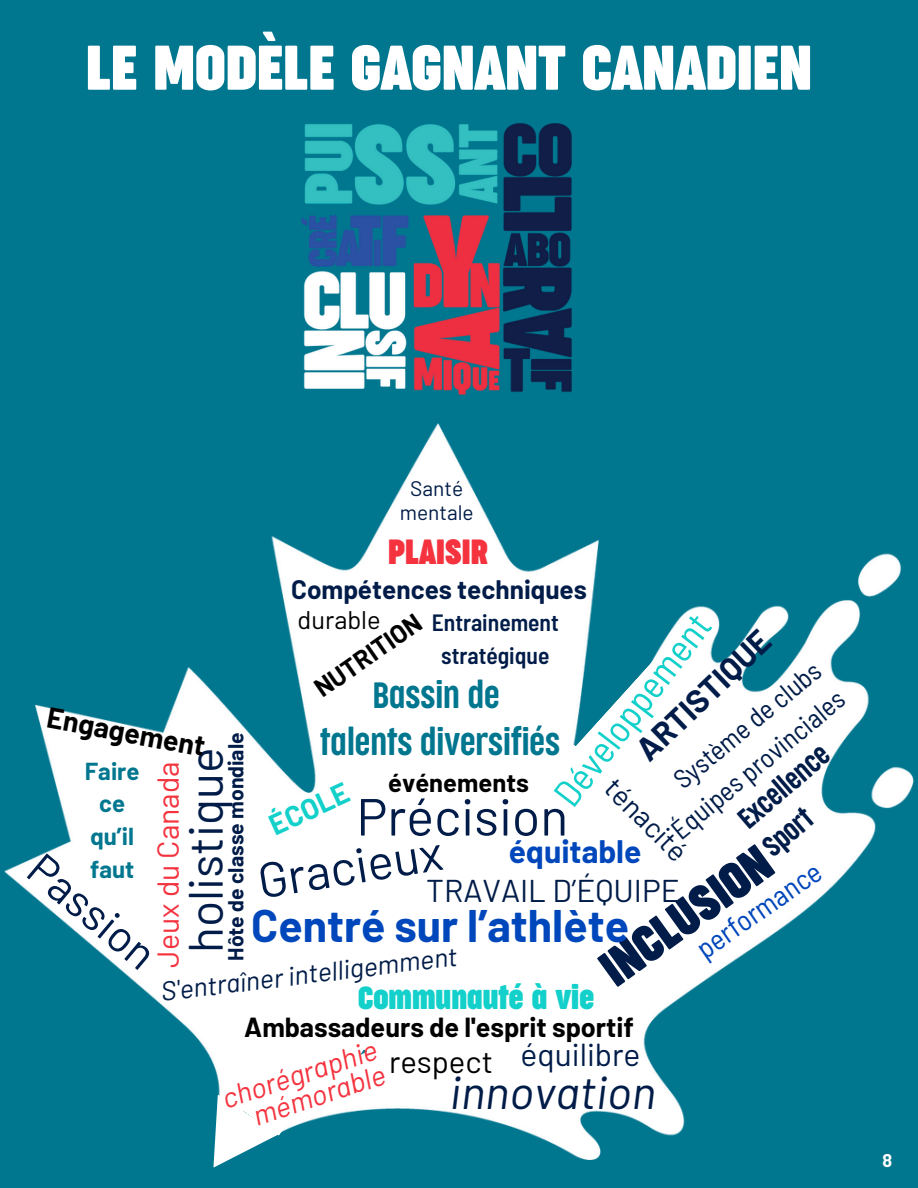
<style>
.page{position:relative;width:918px;height:1188px;background:#00768f}
.page>*{position:absolute;margin:0;border:0;box-sizing:border-box;transform-origin:0 0}
.t1{font:700 59.4px "Cocogoose Compressed";color:#fff}
.t2{font:52.05px "Barlow";color:#011c48}
.t3{font:49.05px "Barlow";color:#011c48}
.t4{font:48px "Barlow";color:#011c48}
.t5{font:700 47.85px "Cocogoose Compressed";color:#011c48}
.t6{font:italic 46.35px "Barlow";color:#011c48}
.t7{font:700 44.55px "Barlow";color:#0047bb}
.t8{font:44.55px "Barlow";color:#011c48}
.t9{font:semi-condensed 38.1px "Barlow";color:#13d0ca}
.t10{font:300 34.5px "Cocogoose Compressed";color:#00768f}
.t11{font:700 33px "Cocogoose Compressed";color:#f4333f}
.t12{font:700 31.95px "Barlow";color:#011c48}
.t13{font:31.8px "Barlow";color:#011c48}
.t14{font:700 31.8px "Barlow";color:#0047bb}
.t15{font:31.5px "Barlow";color:#011c48}
.t16{font:31.05px "Barlow";color:#000}
.t17{font:30.15px "Barlow";color:#f4333f}
.t18{font:700 30px "Cocogoose Compressed";color:#13d0ca}
.t19{font:semi-condensed 28.8px "Barlow";color:#0047bb}
.t20{font:italic 28.65px/25.8px "Barlow";color:#f4333f;text-align:right}
.t21{font:28.65px "Barlow";color:#011c48}
.t22{font:700 28.5px "Barlow";color:#000}
.t23{font:700 28.5px "Barlow";color:#13d0ca}
.t24{font:300 27.3px "Cocogoose Compressed";color:#011c48}
.t25{font:semi-condensed 27px "Barlow";color:#011c48}
.t26{font:700 27px "Barlow";color:#000}
.t27{font:italic 26.85px "Barlow";color:#011c48}
.t28{font:700 26.1px "Barlow";color:#011c48}
.t29{font:700 25.5px "Barlow";color:#000}
.t30{font:25.5px "Barlow";color:#000}
.t31{font:700 24px/32.7px "Barlow";color:#00768f;text-align:center}
.t32{font:600 semi-condensed 23.55px/32.7px "Barlow";color:#011c48;text-align:center}
.t33{font:700 21.15px "Barlow";color:#011c48}
.t34{font:21px "Barlow";color:#011c48}
.t35{font:700 18px "Barlow";color:#fff}
</style>
<div class="page">
<img style="left:4px;top:423px;width:910px;height:737px">
<div style="left:304px;top:704px;width:335px;height:390px;background:#fff"></div>
<div style="left:229px;top:841px;width:230px;height:295px;background:#fff"></div>
<div style="left:419px;top:645px;width:285px;height:307px;background:#fff"></div>
<svg style="left:213px;top:1094px;width:66px;height:74px"></svg>
<img style="left:301px;top:123px;width:271px;height:272px">
<p class="t1" style="left:86px;top:41px;width:728px">LE MODÈLE GAGNANT CANADIEN</p>
<p class="t34" style="left:410px;top:475px;width:55px">Santé</p>
<p class="t34" style="left:400px;top:499px;width:76px">mentale</p>
<p class="t11" style="left:388px;top:536px;width:101px">PLAISIR</p>
<p class="t28" style="left:291px;top:573px;width:297px">Compétences techniques</p>
<p class="t30" style="left:298px;top:604px;width:85px">durable</p>
<p class="t9" style="left:543px;top:787px;width:232px;rotate:-53deg">Développement</p>
<p class="t29" style="left:308px;top:678px;width:126px;rotate:-35deg">NUTRITION</p>
<p class="t32" style="left:432px;top:605px;width:129px">Entrainement stratégique</p>
<p class="t12" style="left:628px;top:740px;width:173px;rotate:-44deg">ARTISTIQUE</p>
<p class="t25" style="left:666px;top:770px;width:183px;rotate:-40deg">Système de clubs</p>
<p class="t10" style="left:373px;top:679px;width:128px">Bassin de</p>
<p class="t10" style="left:320px;top:727px;width:241px">talents diversifiés</p>
<p class="t25" style="left:664px;top:820px;width:217px;rotate:-40deg">Équipes provinciales</p>
<p class="t22" style="left:50px;top:700px;width:162px;rotate:10deg">Engagement</p>
<p class="t31" style="left:85px;top:754px;width:56px">Faire ce qu’il faut</p>
<p class="t33" style="left:222px;top:961px;width:230px;rotate:-90deg">Hôte de classe mondiale</p>
<p class="t24" style="left:734px;top:813px;width:111px;rotate:-41deg">Excel ence</p>
<p class="t4" style="left:175px;top:953px;width:207px;rotate:-90deg">holistique</p>
<p class="t17" style="left:149px;top:968px;width:208px;rotate:-90deg">Jeux du Canada</p>
<p class="t29" style="left:388px;top:767px;width:142px">événements</p>
<p class="t21" style="left:623px;top:770px;width:105px;rotate:45deg">ténacité</p>
<p class="t23" style="left:263px;top:810px;width:86px;rotate:-25deg">ÉCOLE</p>
<p class="t2" style="left:356px;top:784px;width:213px">Précision</p>
<p class="t24" style="left:759px;top:842px;width:58px;rotate:-41deg">Sport</p>
<p class="t14" style="left:509px;top:832px;width:134px">équitable</p>
<p class="t5" style="left:593px;top:956px;width:200px;rotate:-36deg">INCLUSION</p>
<p class="t3" style="left:253px;top:850px;width:188px;rotate:-9deg">Gracieux</p>
<p class="t8" style="left:52px;top:841px;width:153px;rotate:40deg">Passion</p>
<p class="t19" style="left:689px;top:936px;width:146px;rotate:-35deg">performance</p>
<p class="t15" style="left:426px;top:871px;width:255px">TRAVAIL D’ÉQUIPE</p>
<p class="t7" style="left:251px;top:898px;width:379px">Centré sur l’athlète</p>
<p class="t27" style="left:159px;top:975px;width:300px;rotate:-7deg">S'entraîner intelligemment</p>
<p class="t18" style="left:358px;top:984px;width:237px">Communauté à vie</p>
<p class="t26" style="left:244px;top:1010px;width:391px">Ambassadeurs de l'esprit sportif</p>
<p class="t13" style="left:521px;top:1034px;width:122px">équilibre</p>
<p class="t20" style="left:219px;top:1085px;width:163px;rotate:-18deg">chorégraphie mémorable</p>
<p class="t16" style="left:389px;top:1042px;width:106px">respect</p>
<p class="t6" style="left:450px;top:1062px;width:207px">innovation</p>
<p class="t35" style="left:883px;top:1149px;width:11px">8</p>
</div>
